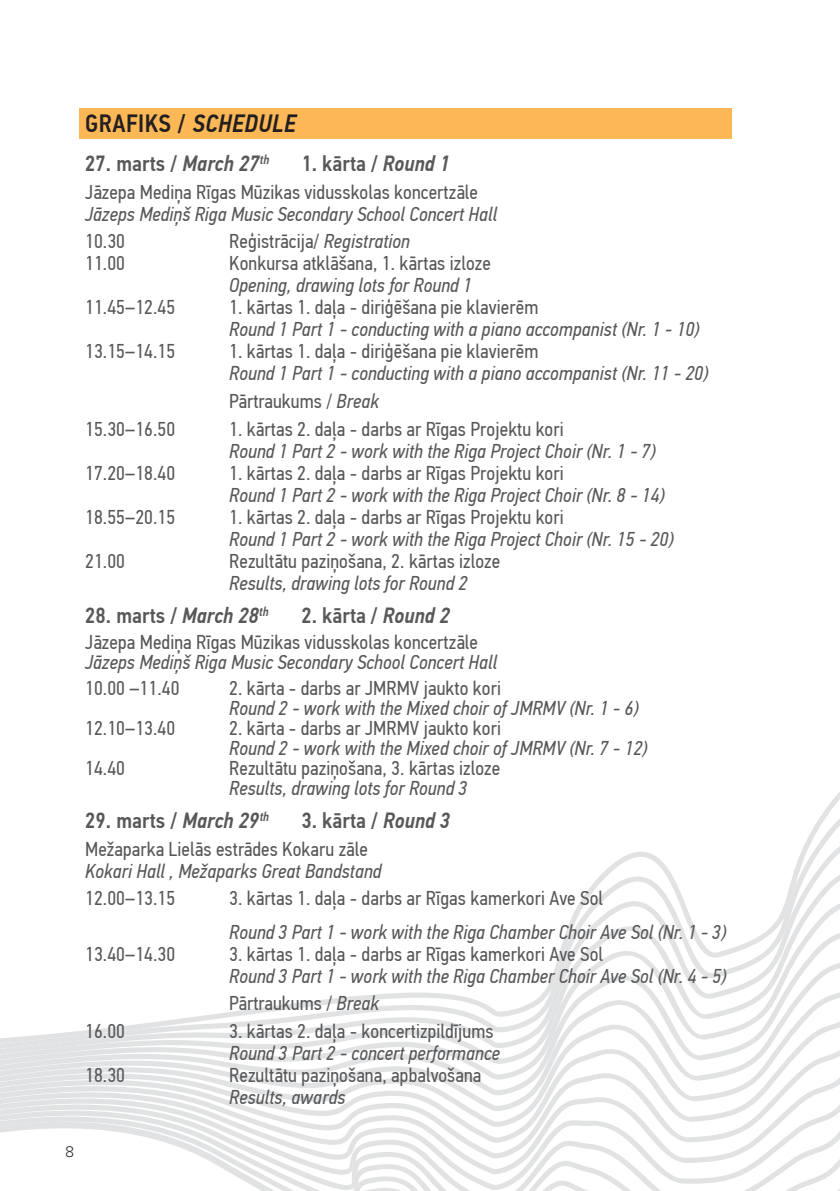
<style>
.page{position:relative;width:840px;height:1191px;background:#fff}
.page>*{position:absolute;margin:0;border:0;box-sizing:border-box;transform-origin:0 0}
.t1{font:500 25px "PF Din Text Cond Pro";letter-spacing:.02em;color:#231f20}
.t2{font:500 22px "PF Din Text Cond Pro";letter-spacing:.005em;color:#57585a}
.t3{font:20px "PF Din Text Cond Pro";letter-spacing:.005em;color:#57585a}
.t4{font:italic 20px/27.6px "PF Din Text Cond Pro";letter-spacing:.005em;color:#57585a}
.t5{font:300 16px "Proxima Nova";color:#231f20}
.s1{font-style:italic}
.s2{font-style:normal}
</style>
<div class="page">
<svg style="left:602px;top:846px;width:237px;height:28px"></svg>
<svg style="left:579px;top:874px;width:260px;height:29px"></svg>
<svg style="left:566px;top:903px;width:273px;height:30px"></svg>
<svg style="left:557px;top:933px;width:282px;height:29px"></svg>
<svg style="left:544px;top:962px;width:295px;height:30px"></svg>
<svg style="left:165px;top:992px;width:674px;height:29px"></svg>
<svg style="left:0;top:1021px;width:839px;height:29px"></svg>
<svg style="left:0;top:1050px;width:839px;height:27px"></svg>
<svg style="left:0;top:1077px;width:839px;height:15px"></svg>
<svg style="left:0;top:1092px;width:822px;height:6px"></svg>
<svg style="left:0;top:1098px;width:809px;height:6px"></svg>
<svg style="left:0;top:1104px;width:839px;height:6px"></svg>
<svg style="left:0;top:1110px;width:839px;height:81px"></svg>
<svg style="left:0;top:1116px;width:418px;height:75px"></svg>
<div style="left:79px;top:108px;width:652px;height:30px;background:#fcb857"></div>
<p class="t1" style="left:85px;top:109px;width:212px">GRAFIKS / <span class="s1">SCHEDULE</span></p>
<p class="t2" style="left:85px;top:150px;width:185px">27. marts / <span class="s1">March 27</span><sup>th</sup></p>
<p class="t2" style="left:301px;top:150px;width:150px">1. kārta / <span class="s1">Round 1</span></p>
<p class="t3" style="left:85px;top:180px;width:394px">Jāzepa Mediņa Rīgas Mūzikas vidusskolas koncertzāle</p>
<p class="t4" style="left:85px;top:200px;width:413px">Jāzeps Mediņš Riga Music Secondary School Concert Hall</p>
<p class="t3" style="left:85px;top:230px;width:41px">10.30</p>
<p class="t3" style="left:229px;top:230px;width:182px">Reģistrācija/ <span class="s1">Registration</span></p>
<p class="t3" style="left:85px;top:252px;width:41px">11.00</p>
<p class="t3" style="left:229px;top:252px;width:263px">Konkursa atklāšana, 1. kārtas izloze</p>
<p class="t4" style="left:229px;top:272px;width:244px">Opening, drawing lots for Round 1</p>
<p class="t3" style="left:85px;top:296px;width:92px">11.45–12.45</p>
<p class="t3" style="left:229px;top:296px;width:310px">1. kārtas 1. daļa - diriģēšana pie klavierēm</p>
<p class="t4" style="left:229px;top:316px;width:471px">Round 1 Part 1 - conducting with a piano accompanist (Nr. 1 - 10)</p>
<p class="t3" style="left:85px;top:340px;width:92px">13.15–14.15</p>
<p class="t3" style="left:229px;top:340px;width:310px">1. kārtas 1. daļa - diriģēšana pie klavierēm</p>
<p class="t4" style="left:229px;top:360px;width:480px">Round 1 Part 1 - conducting with a piano accompanist (Nr. 11 - 20)<br><span class="s2">Pārtraukums /</span> Break</p>
<p class="t3" style="left:85px;top:417px;width:92px">15.30–16.50</p>
<p class="t3" style="left:229px;top:417px;width:336px">1. kārtas 2. daļa - darbs ar Rīgas Projektu kori</p>
<p class="t4" style="left:229px;top:437px;width:428px">Round 1 Part 2 - work with the Riga Project Choir (Nr. 1 - 7)</p>
<p class="t3" style="left:85px;top:461px;width:92px">17.20–18.40</p>
<p class="t3" style="left:229px;top:461px;width:336px">1. kārtas 2. daļa - darbs ar Rīgas Projektu kori</p>
<p class="t4" style="left:229px;top:481px;width:436px">Round 1 Part 2 - work with the Riga Project Choir (Nr. 8 - 14)</p>
<p class="t3" style="left:85px;top:505px;width:92px">18.55–20.15</p>
<p class="t3" style="left:229px;top:505px;width:336px">1. kārtas 2. daļa - darbs ar Rīgas Projektu kori</p>
<p class="t4" style="left:229px;top:525px;width:445px">Round 1 Part 2 - work with the Riga Project Choir (Nr. 15 - 20)</p>
<p class="t3" style="left:85px;top:549px;width:41px">21.00</p>
<p class="t3" style="left:229px;top:549px;width:272px">Rezultātu paziņošana, 2. kārtas izloze</p>
<p class="t4" style="left:229px;top:569px;width:240px">Results, drawing lots for Round 2</p>
<p class="t2" style="left:85px;top:602px;width:185px">28. marts / <span class="s1">March 28</span><sup>th</sup></p>
<p class="t2" style="left:301px;top:602px;width:150px">2. kārta / <span class="s1">Round 2</span></p>
<p class="t3" style="left:85px;top:630px;width:394px">Jāzepa Mediņa Rīgas Mūzikas vidusskolas koncertzāle</p>
<p class="t4" style="left:85px;top:648px;width:413px">Jāzeps Mediņš Riga Music Secondary School Concert Hall</p>
<p class="t3" style="left:85px;top:676px;width:96px">10.00 –11.40</p>
<p class="t3" style="left:229px;top:676px;width:273px">2. kārta - darbs ar JMRMV jaukto kori</p>
<p class="t4" style="left:229px;top:694px;width:410px">Round 2 - work with the Mixed choir of JMRMV (Nr. 1 - 6)</p>
<p class="t3" style="left:85px;top:716px;width:92px">12.10–13.40</p>
<p class="t3" style="left:229px;top:716px;width:273px">2. kārta - darbs ar JMRMV jaukto kori</p>
<p class="t4" style="left:229px;top:734px;width:419px">Round 2 - work with the Mixed choir of JMRMV (Nr. 7 - 12)</p>
<p class="t3" style="left:85px;top:756px;width:41px">14.40</p>
<p class="t3" style="left:229px;top:756px;width:272px">Rezultātu paziņošana, 3. kārtas izloze</p>
<p class="t4" style="left:229px;top:774px;width:240px">Results, drawing lots for Round 3</p>
<p class="t2" style="left:85px;top:807px;width:185px">29. marts / <span class="s1">March 29</span><sup>th</sup></p>
<p class="t2" style="left:301px;top:807px;width:151px">3. kārta / <span class="s1">Round 3</span></p>
<p class="t3" style="left:85px;top:837px;width:284px">Mežaparka Lielās estrādes Kokaru zāle</p>
<p class="t4" style="left:85px;top:857px;width:298px">Kokari Hall , Mežaparks Great Bandstand</p>
<p class="t3" style="left:85px;top:886px;width:92px">12.00–13.15</p>
<p class="t3" style="left:229px;top:886px;width:375px">3. kārtas 1. daļa - darbs ar Rīgas kamerkori Ave Sol</p>
<p class="t4" style="left:229px;top:918px;width:498px">Round 3 Part 1 - work with the Riga Chamber Choir Ave Sol (Nr. 1 - 3)</p>
<p class="t3" style="left:85px;top:942px;width:92px">13.40–14.30</p>
<p class="t3" style="left:229px;top:942px;width:375px">3. kārtas 1. daļa - darbs ar Rīgas kamerkori Ave Sol</p>
<p class="t4" style="left:229px;top:962px;width:498px">Round 3 Part 1 - work with the Riga Chamber Choir Ave Sol (Nr. 4 - 5)<br><span class="s2">Pārtraukums /</span> Break</p>
<p class="t3" style="left:85px;top:1019px;width:41px">16.00</p>
<p class="t3" style="left:229px;top:1019px;width:266px">3. kārtas 2. daļa - koncertizpildījums</p>
<p class="t4" style="left:229px;top:1039px;width:272px">Round 3 Part 2 - concert performance</p>
<p class="t3" style="left:85px;top:1063px;width:41px">18.30</p>
<p class="t3" style="left:229px;top:1063px;width:253px">Rezultātu paziņošana, apbalvošana</p>
<p class="t4" style="left:229px;top:1083px;width:117px">Results, awards</p>
<p class="t5" style="left:65px;top:1142px;width:11px">8</p>
</div>
